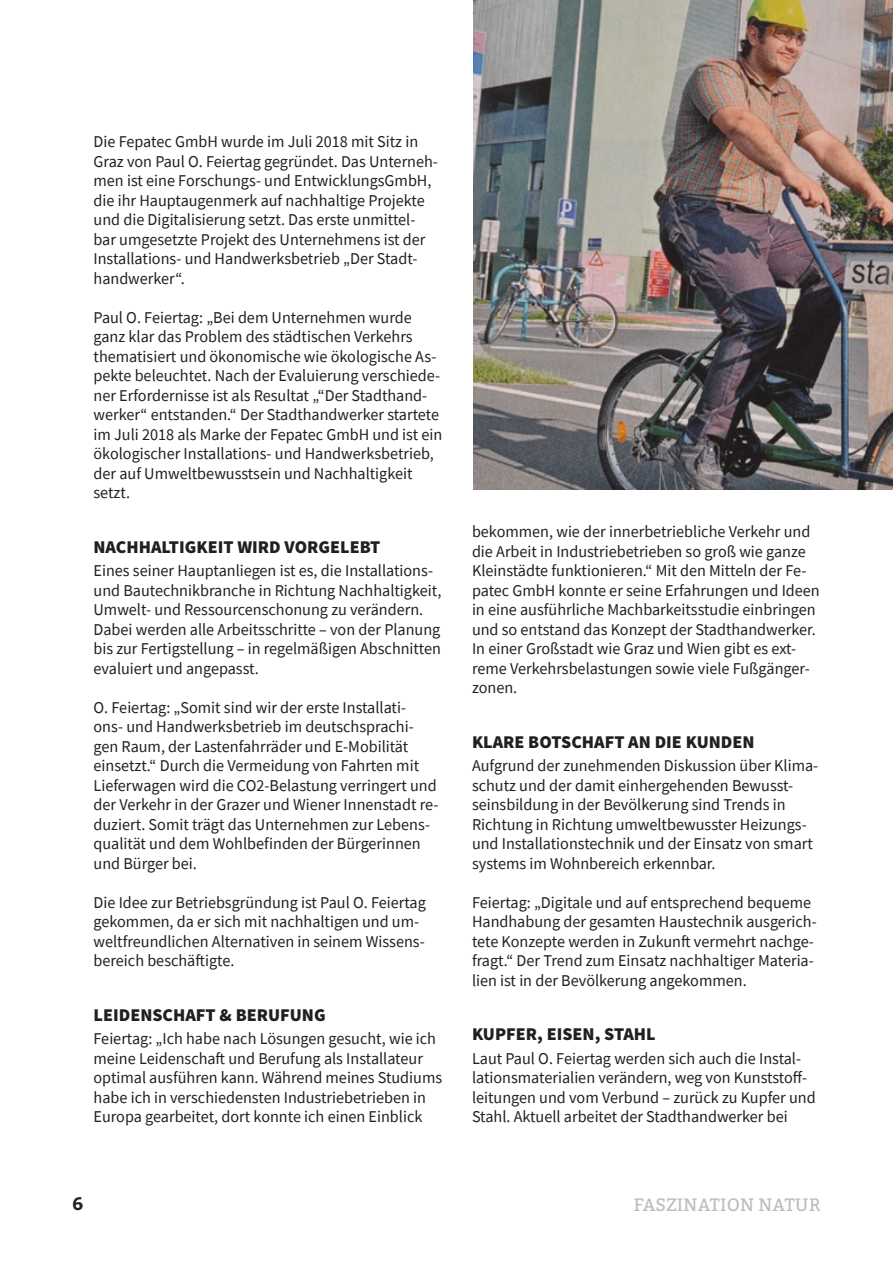
<style>
.page{position:relative;width:893px;height:1263px;background:#fff}
.page>*{position:absolute;margin:0;border:0;box-sizing:border-box;transform-origin:0 0}
.t1{font:900 18px "Source Sans Pro";color:#231f20}
.t2{font:18px "Bitter";letter-spacing:.01em;color:#bcbdc0}
.t3{font:700 18px "Bitter";color:#231f20}
.t4{font:16.5px/19.5px "Source Sans Pro";color:#231f20}
</style>
<div class="page">
<img style="left:473px;top:0;width:420px;height:489px">
<p class="t4" style="left:94px;top:132px;width:346px">Die Fepatec GmbH wurde im Juli 2018 mit Sitz in Graz von Paul O. Feiertag gegründet. Das Unterneh&shy;men ist eine Forschungs- und EntwicklungsGmbH, die ihr Hauptaugenmerk auf nachhaltige Projekte und die Digitalisierung setzt. Das erste unmittel&shy;bar umgesetzte Projekt des Unternehmens ist der Installations- und Handwerksbetrieb „Der Stadt&shy;handwerker“.</p>
<p class="t4" style="left:94px;top:307px;width:350px">Paul O. Feiertag: „Bei dem Unternehmen wurde ganz klar das Problem des städtischen Verkehrs thematisiert und ökonomische wie ökologische As&shy;pekte beleuchtet. Nach der Evaluierung verschiede&shy;ner Erfordernisse ist als Resultat „“Der Stadthand&shy;werker“ entstanden.“ Der Stadthandwerker startete im Juli 2018 als Marke der Fepatec GmbH und ist ein ökologischer Installations- und Handwerksbetrieb, der auf Umweltbewusstsein und Nachhaltigkeit setzt.</p>
<p class="t1" style="left:94px;top:535px;width:288px">NACHHALTIGKEIT WIRD VORGELEBT</p>
<p class="t4" style="left:94px;top:561px;width:349px">Eines seiner Hauptanliegen ist es, die Installations&shy;und Bautechnikbranche in Richtung Nachhaltigkeit, Umwelt- und Ressourcenschonung zu verändern.<br>Dabei werden alle Arbeitsschritte – von der Planung bis zur Fertigstellung – in regelmäßigen Abschnitten evaluiert und angepasst.</p>
<p class="t4" style="left:94px;top:697px;width:346px">O. Feiertag: „Somit sind wir der erste Installati&shy;ons- und Handwerksbetrieb im deutschsprachi&shy;gen Raum, der Lastenfahrräder und E-Mobilität einsetzt.“ Durch die Vermeidung von Fahrten mit Lieferwagen wird die CO2-Belastung verringert und der Verkehr in der Grazer und Wiener Innenstadt re&shy;duziert. Somit trägt das Unternehmen zur Lebens&shy;qualität und dem Wohlbefinden der Bürgerinnen und Bürger bei.</p>
<p class="t4" style="left:94px;top:892px;width:334px">Die Idee zur Betriebsgründung ist Paul O. Feiertag gekommen, da er sich mit nachhaltigen und um&shy;weltfreundlichen Alternativen in seinem Wissens&shy;bereich beschäftigte.</p>
<p class="t1" style="left:94px;top:1003px;width:234px">LEIDENSCHAFT &amp; BERUFUNG</p>
<p class="t4" style="left:94px;top:1029px;width:350px">Feiertag: „Ich habe nach Lösungen gesucht, wie ich meine Leidenschaft und Berufung als Installateur optimal ausführen kann. Während meines Studiums habe ich in verschiedensten Industriebetrieben in Europa gearbeitet, dort konnte ich einen Einblick</p>
<p class="t4" style="left:472px;top:522px;width:349px">bekommen, wie der innerbetriebliche Verkehr und die Arbeit in Industriebetrieben so groß wie ganze Kleinstädte funktionieren.“ Mit den Mitteln der Fe&shy;patec GmbH konnte er seine Erfahrungen und Ideen in eine ausführliche Machbarkeitsstudie einbringen und so entstand das Konzept der Stadthandwerker.<br>In einer Großstadt wie Graz und Wien gibt es ext&shy;reme Verkehrsbelastungen sowie viele Fußgänger&shy;zonen.</p>
<p class="t1" style="left:472px;top:730px;width:284px">KLARE BOTSCHAFT AN DIE KUNDEN</p>
<p class="t4" style="left:472px;top:756px;width:348px">Aufgrund der zunehmenden Diskussion über Klima&shy;schutz und der damit einhergehenden Bewusst&shy;seinsbildung in der Bevölkerung sind Trends in Richtung in Richtung umweltbewusster Heizungs&shy;und Installationstechnik und der Einsatz von smart systems im Wohnbereich erkennbar.</p>
<p class="t4" style="left:472px;top:892px;width:346px">Feiertag: „Digitale und auf entsprechend bequeme Handhabung der gesamten Haustechnik ausgerich&shy;tete Konzepte werden in Zukunft vermehrt nachge&shy;fragt.“ Der Trend zum Einsatz nachhaltiger Materia&shy;lien ist in der Bevölkerung angekommen.</p>
<p class="t1" style="left:472px;top:1022px;width:185px">KUPFER, EISEN, STAHL</p>
<p class="t4" style="left:472px;top:1048px;width:345px">Laut Paul O. Feiertag werden sich auch die Instal&shy;lationsmaterialien verändern, weg von Kunststoff&shy;leitungen und vom Verbund – zurück zu Kupfer und Stahl. Aktuell arbeitet der Stadthandwerker bei</p>
<p class="t3" style="left:72px;top:1190px;width:13px">6</p>
<p class="t2" style="left:634px;top:1192px;width:188px">FASZINATION NATUR</p>
</div>
